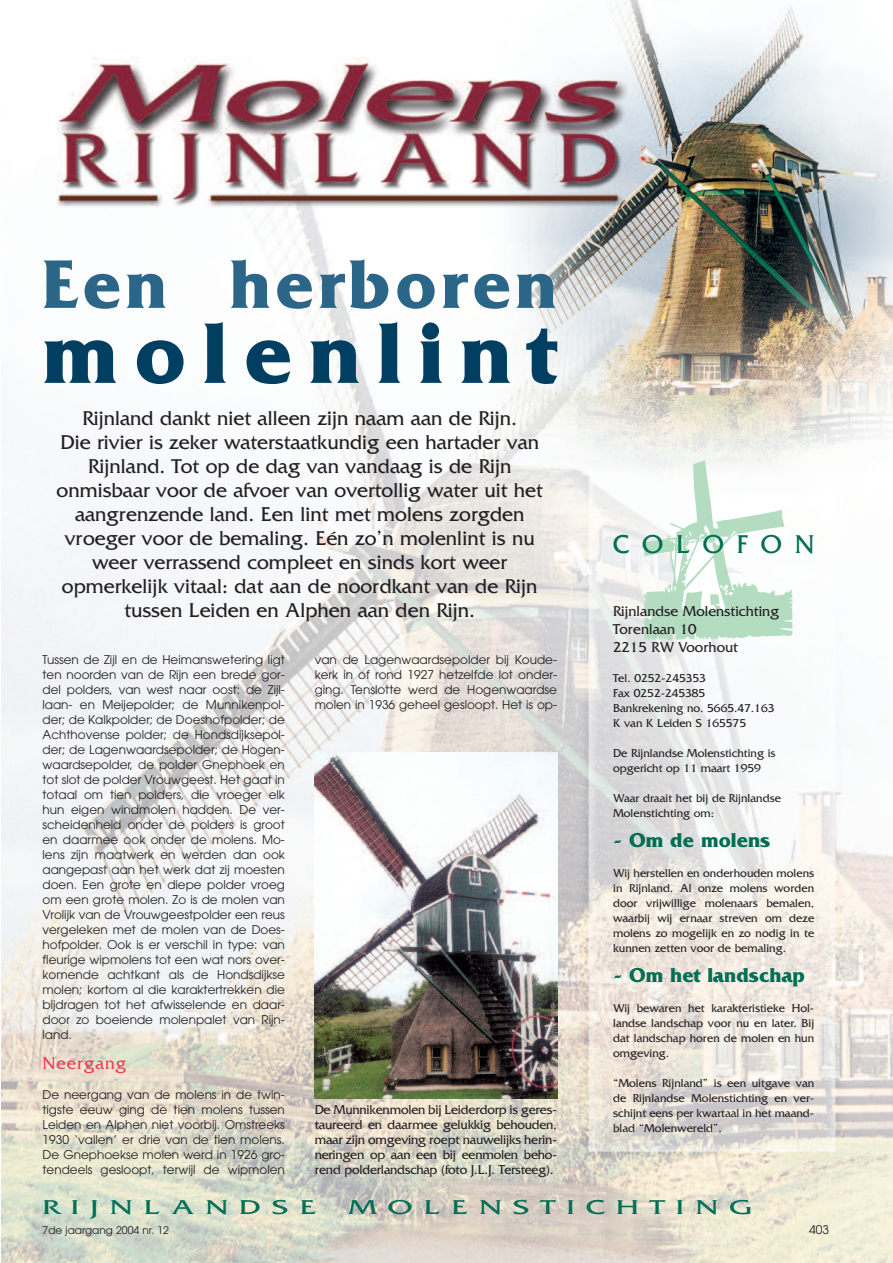
<style>
.page{position:relative;width:893px;height:1263px;background:#fff}
.page>*{position:absolute;margin:0;border:0;box-sizing:border-box;transform-origin:0 0}
.t1{font:700 90px "Friz Quadrata";letter-spacing:.18em;color:#003f61}
.t2{font:700 72px "Friz Quadrata";letter-spacing:.055em;color:#2b6587}
.t3{font:27px "Friz Quadrata";letter-spacing:.475em;color:#006e53}
.t4{font:21px/24px "Friz Quadrata";color:#231f20;text-align:center}
.t5{font:700 21px "Friz Quadrata";color:#006e53}
.t6{font:21px "Friz Quadrata";letter-spacing:.36em;color:#006e53;scale:1.5 1}
.t7{font:18px "Friz Quadrata";letter-spacing:.055em;color:#ee3d56}
.t8{font:15px/18px "Friz Quadrata";color:#231f20}
.t9{font:13.5px/15px "Friz Quadrata";letter-spacing:-.015em;color:#231f20;text-align:justify}
.t10{font:12px/15px "Avant Garde";color:#231f20;text-align:justify}
.t11{font:12px/15px "Friz Quadrata";color:#231f20}
.t12{font:10.5px "Avant Garde";color:#231f20}
</style>
<div class="page">
<img style="left:1px;top:0;width:892px;height:1263px">
<svg style="left:644px;top:460px;width:149px;height:181px"></svg>
<img style="left:315px;top:752px;width:242px;height:347px">
<h2 class="t2" style="left:43px;top:241px;width:516px">Een herboren</h2>
<h1 class="t1" style="left:43px;top:299px;width:516px">molenlint</h1>
<p class="t4" style="left:57px;top:406px;width:488px">Rijnland dankt niet alleen zijn naam aan de Rijn.<br>Die rivier is zeker waterstaatkundig een hartader van Rijnland. Tot op de dag van vandaag is de Rijn onmisbaar voor de afvoer van overtollig water uit het aangrenzende land. Een lint met molens zorgden vroeger voor de bemaling. Eén zo’n molenlint is nu weer verrassend compleet en sinds kort weer opmerkelijk vitaal: dat aan de noordkant van de Rijn tussen Leiden en Alphen aan den Rijn.</p>
<p class="t10" style="left:43px;top:653px;width:244px">Tussen de Zijl en de Heimanswetering ligt ten noorden van de Rijn een brede gor&shy;del polders, van west naar oost: de Zijl&shy;laan- en Meijepolder; de Munnikenpol&shy;der; de Kalkpolder; de Doeshofpolder; de Achthovense polder; de Hondsdijksepol&shy;der; de Lagenwaardsepolder; de Hogen&shy;waardsepolder, de polder Gnephoek en tot slot de polder Vrouwgeest. Het gaat in totaal om tien polders, die vroeger elk hun eigen windmolen hadden. De ver&shy;scheidenheid onder de polders is groot en daarmee ook onder de molens. Mo&shy;lens zijn maatwerk en werden dan ook aangepast aan het werk dat zij moesten doen. Een grote en diepe polder vroeg om een grote molen. Zo is de molen van Vrolijk van de Vrouwgeestpolder een reus vergeleken met de molen van de Does&shy;hofpolder. Ook is er verschil in type: van fleurige wipmolens tot een wat nors over&shy;komende achtkant als de Hondsdijkse molen; kortom al die karaktertrekken die bijdragen tot het afwisselende en daar&shy;door zo boeiende molenpalet van Rijn&shy;land.</p>
<h3 class="t7" style="left:43px;top:1052px;width:85px">Neergang</h3>
<p class="t10" style="left:43px;top:1088px;width:244px">De neergang van de molens in de twin&shy;tigste eeuw ging de tien molens tussen Leiden en Alphen niet voorbij. Omstreeks 1930 ‘vallen’ er drie van de tien molens.<br>De Gnephoekse molen werd in 1926 gro&shy;tendeels gesloopt, terwijl de wipmolen</p>
<p class="t10" style="left:315px;top:653px;width:244px">van de Lagenwaardsepolder bij Koude&shy;kerk in of rond 1927 hetzelfde lot onder&shy;ging. Tenslotte werd de Hogenwaardse molen in 1936 geheel gesloopt. Het is op-</p>
<p class="t9" style="left:315px;top:1102px;width:244px">De Munnikenmolen bij Leiderdorp is geres&shy;taureerd en daarmee gelukkig behouden, maar zijn omgeving roept nauwelijks herin&shy;neringen op aan een bij eenmolen beho&shy;rend polderlandschap (foto J.L.J. Tersteeg).</p>
<h3 class="t3" style="left:613px;top:528px;width:203px">COLOFON</h3>
<p class="t8" style="left:613px;top:602px;width:167px">Rijnlandse Molenstichting<br>Torenlaan 10<br>2215 RW Voorhout</p>
<p class="t11" style="left:613px;top:670px;width:163px">Tel. 0252-245353<br>Fax 0252-245385<br>Bankrekening no. 5665.47.163<br>K van K Leiden S 165575</p>
<p class="t11" style="left:613px;top:745px;width:164px">De Rijnlandse Molenstichting is opgericht op 11 maart 1959</p>
<p class="t11" style="left:613px;top:790px;width:169px">Waar draait het bij de Rijnlandse<br>Molenstichting om:</p>
<h3 class="t5" style="left:613px;top:828px;width:159px">- Om de molens</h3>
<p class="t11" style="left:613px;top:865px;width:203px;text-align:justify">Wij herstellen en onderhouden molens in Rijnland. Al onze molens worden door vrijwillige molenaars bemalen, waarbij wij ernaar streven om deze molens zo mogelijk en zo nodig in te kunnen zetten voor de bemaling.</p>
<h3 class="t5" style="left:613px;top:963px;width:194px">- Om het landschap</h3>
<p class="t11" style="left:613px;top:1000px;width:203px;text-align:justify">Wij bewaren het karakteristieke Hol&shy;landse landschap voor nu en later. Bij dat landschap horen de molen en hun omgeving.</p>
<p class="t11" style="left:613px;top:1075px;width:203px;text-align:justify">“Molens Rijnland” is een uitgave van de Rijnlandse Molenstichting en ver&shy;schijnt eens per kwartaal in het maand&shy;blad “Molenwereld”.</p>
<h3 class="t6" style="left:43px;top:1194px;width:184px">RIJNLANDSE</h3>
<h3 class="t6" style="left:348px;top:1194px;width:270px">MOLENSTICHTING</h3>
<p class="t12" style="left:43px;top:1226px;width:128px">7de jaargang 2004 nr. 12</p>
<p class="t10" style="left:809px;top:1223px;width:21px">403</p>
</div>
